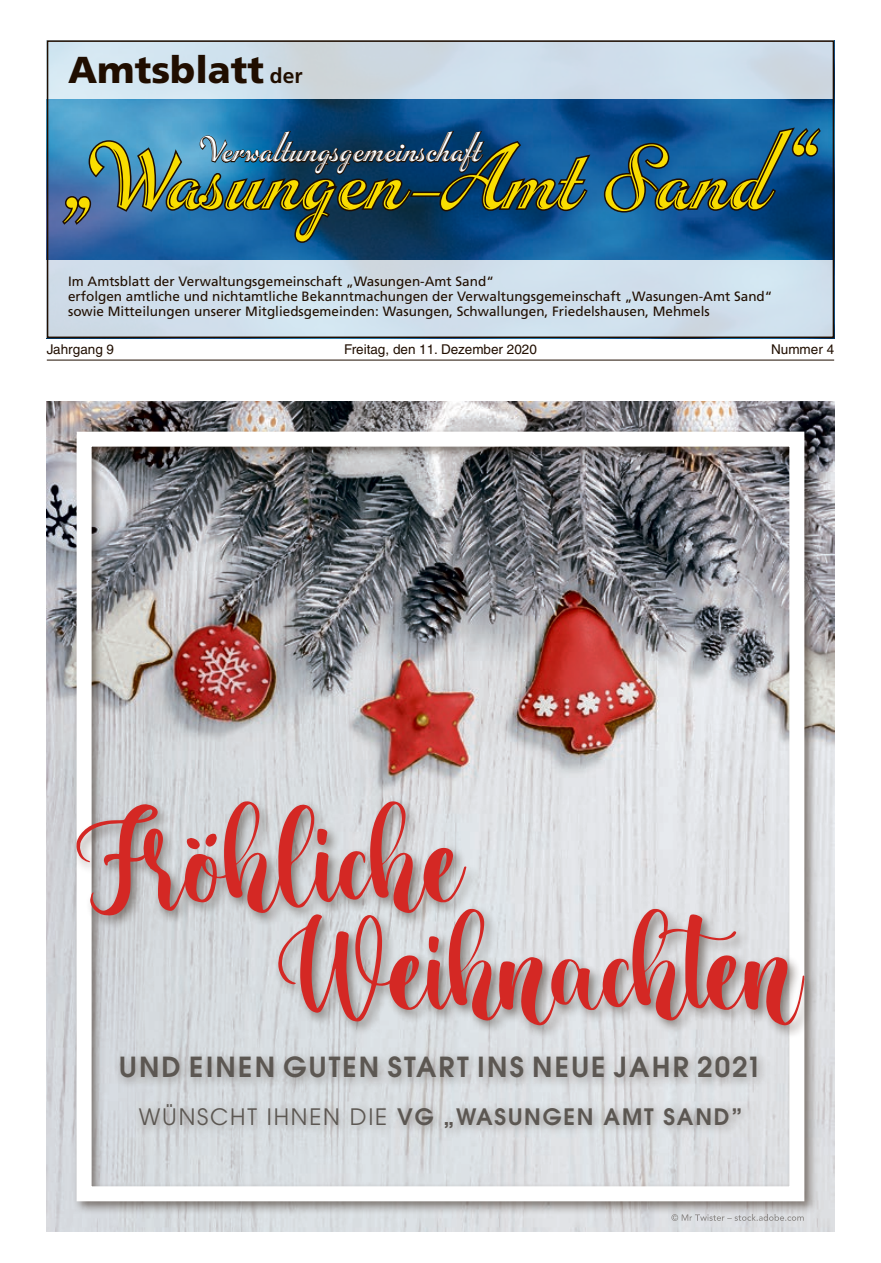
<style>
.page{position:relative;width:881px;height:1263px;background:#fff}
.page>*{position:absolute;margin:0;border:0;box-sizing:border-box;transform-origin:0 0}
.t1{font:143.4px/107.6px "Miracle Day";letter-spacing:.005em;color:#d42824}
.t2{font:96px "Inscription Plain";color:#f9dd00}
.t3{font:900 37.5px "Frutiger LT";color:#200e00}
.t4{font:36px "Inscription Plain";color:#fff}
.t5{font:600 27.6px "Avant Garde LT";letter-spacing:.08em;color:#5c5752}
.t6{font:600 22.5px "Avant Garde LT";letter-spacing:.08em;color:#5c5752}
.t7{font:13.5px/14.7px "Frutiger LT";color:#200e00}
.t8{font:13.5px "Helvetica LT";color:#200e00}
.s1{font-weight:700;font-size:21px}
.s2{font-weight:400}
</style>
<div class="page">
<img style="left:50px;top:99px;width:780px;height:162px">
<svg style="left:60px;top:129px;width:533px;height:121px;background:#1d4b72"></svg>
<svg style="left:602px;top:125px;width:220px;height:124px;background:#114b7d"></svg>
<svg style="left:50px;top:43px;width:780px;height:56px;background:#cfdee9"></svg>
<div style="left:47px;top:261px;width:786px;height:77px;background:#d0dfec"></div>
<div style="left:47px;top:40px;width:786px;height:298px;border:2px solid #200e00"></div>
<hr style="left:47px;top:360px;width:786px;height:1px;background:#200e00">
<img style="left:47px;top:402px;width:786px;height:829px">
<div style="left:72px;top:427px;width:745px;height:788px;background:#200e00;opacity:.5"></div>
<div style="left:77px;top:432px;width:727px;height:769px;border:15px solid #fff"></div>
<div style="left:113px;top:1050px;width:654px;height:39px;background:#200e00;opacity:.35"></div>
<div style="left:133px;top:1097px;width:618px;height:42px;background:#200e00;opacity:.35"></div>
<div style="left:72px;top:796px;width:745px;height:243px;background:#200e00;opacity:.5"></div>
<svg style="left:187px;top:834px;width:30px;height:15px"></svg>
<svg style="left:671px;top:1214px;width:132px;height:7px"></svg>
<h3 class="t3" style="left:68px;top:47px;width:236px">Amtsblatt <span class="s1">der</span></h3>
<h2 class="t2" style="left:64px;top:119px;width:745px">„Wasungen–Amt Sand“</h2>
<h3 class="t4" style="left:197px;top:128px;width:286px">Verwaltungsgemeinschaft</h3>
<p class="t7" style="left:68px;top:274px;width:705px">Im Amtsblatt der Verwaltungsgemeinschaft „Wasungen-Amt Sand“<br>erfolgen amtliche und nichtamtliche Bekanntmachungen der Verwaltungsgemeinschaft „Wasungen-Amt Sand“ sowie Mitteilungen unserer Mitgliedsgemeinden: Wasungen, Schwallungen, Friedelshausen, Mehmels</p>
<p class="t8" style="left:47px;top:341px;width:69px">Jahrgang 9</p>
<p class="t8" style="left:344px;top:341px;width:194px">Freitag, den 11. Dezember 2020</p>
<p class="t8" style="left:770px;top:341px;width:65px">Nummer 4</p>
<h1 class="t1" style="left:275px;top:813px;width:521px;text-indent:-203px">Frohliche<br>Weihnachten</h1>
<h3 class="t5" style="left:119px;top:1049px;width:644px">UND EINEN GUTEN START INS NEUE JAHR 2021</h3>
<h3 class="t6" style="left:139px;top:1102px;width:604px"><span class="s2">WÜNSCHT IHNEN DIE</span> VG „WASUNGEN AMT SAND”</h3>
</div>
